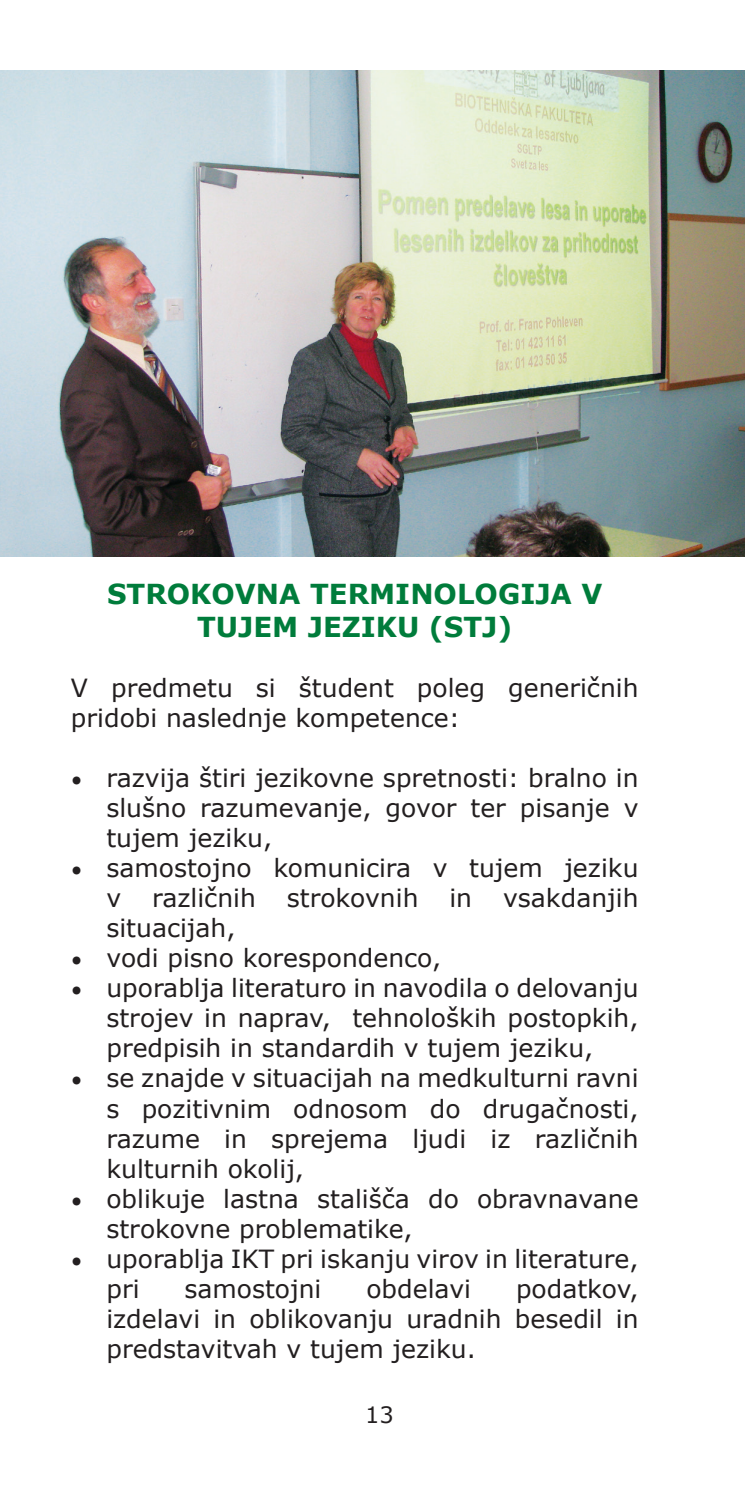
<style>
.page{position:relative;width:745px;height:1489px;background:#fff}
.page>*{position:absolute;margin:0;border:0;box-sizing:border-box;transform-origin:0 0}
.t1{font:700 27.5px/33px "Verdana";color:#007c3b;text-align:center}
.t2{font:25px/30px "Verdana";color:#231f20;text-align:justify}
.t3{font:22.5px "Verdana";color:#231f20}
.s1{font-family:"Minion Pro";font-size:30px}
</style>
<div class="page">
<img style="left:0;top:71px;width:744px;height:485px">
<p class="t1" style="left:107px;top:577px;width:496px">STROKOVNA TERMINOLOGIJA V<br>TUJEM JEZIKU (STJ)</p>
<p class="t2" style="left:71px;top:673px;width:568px">V predmetu si študent poleg generičnih pridobi naslednje kompetence:</p>
<p class="t2" style="left:106px;top:763px;width:533px;text-indent:-35px"><span class="s1">•</span> razvija štiri jezikovne spretnosti: bralno in slušno razumevanje, govor ter pisanje v tujem jeziku,</p>
<p class="t2" style="left:106px;top:853px;width:533px;text-indent:-35px"><span class="s1">•</span> samostojno komunicira v tujem jeziku v različnih strokovnih in vsakdanjih situacijah,</p>
<p class="t2" style="left:71px;top:943px;width:371px"><span class="s1">•</span> vodi pisno korespondenco,</p>
<p class="t2" style="left:106px;top:973px;width:533px;text-indent:-35px"><span class="s1">•</span> uporablja literaturo in navodila o delovanju strojev in naprav, tehnoloških postopkih, predpisih in standardih v tujem jeziku,</p>
<p class="t2" style="left:106px;top:1063px;width:533px;text-indent:-35px"><span class="s1">•</span> se znajde v situacijah na medkulturni ravni s pozitivnim odnosom do drugačnosti, razume in sprejema ljudi iz različnih kulturnih okolij,</p>
<p class="t2" style="left:106px;top:1183px;width:533px;text-indent:-35px"><span class="s1">•</span> oblikuje lastna stališča do obravnavane strokovne problematike,</p>
<p class="t2" style="left:106px;top:1243px;width:533px;text-indent:-35px"><span class="s1">•</span> uporablja IKT pri iskanju virov in literature, pri</p>
<p class="t2" style="left:106px;top:1273px;width:533px;text-indent:409px">podatkov, izdelavi in oblikovanju uradnih besedil in predstavitvah v tujem jeziku.</p>
<p class="t2" style="left:184px;top:1273px;width:138px">samostojni</p>
<p class="t2" style="left:366px;top:1273px;width:106px">obdelavi</p>
<p class="t3" style="left:365px;top:1398px;width:30px">13</p>
</div>
